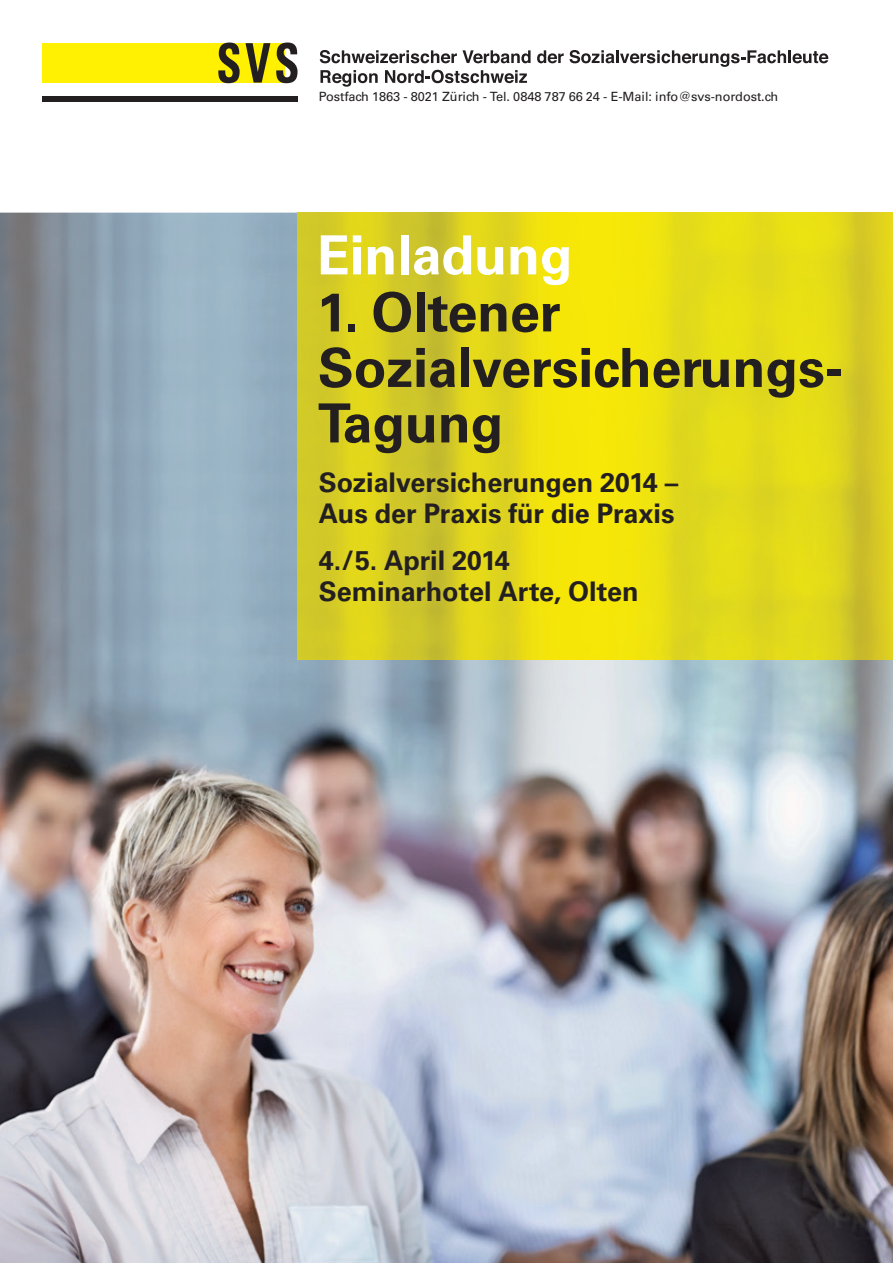
<style>
.page{position:relative;width:893px;height:1263px;background:#fff}
.page>*{position:absolute;margin:0;border:0;box-sizing:border-box;transform-origin:0 0}
.t1{font:700 54px/55.5px "Univers LT";letter-spacing:-.005em;color:#231f20}
.t2{font:700 54px "Univers LT";letter-spacing:-.005em;color:#fff}
.t3{font:700 27px/31.5px "Univers LT";letter-spacing:-.005em;color:#231f20}
.t4{font:12.75px "Univers LT";letter-spacing:-.005em;color:#231f20}
</style>
<div class="page">
<img style="left:0;top:213px;width:893px;height:1050px">
<img style="left:298px;top:213px;width:595px;height:446px">
<div style="left:43px;top:43px;width:242px;height:40px;background:#fff101"></div>
<div style="left:43px;top:96px;width:255px;height:5px;background:#231f20"></div>
<svg style="left:218px;top:43px;width:52px;height:40px"></svg>
<svg style="left:276px;top:43px;width:22px;height:40px"></svg>
<svg style="left:320px;top:50px;width:211px;height:13px"></svg>
<svg style="left:537px;top:50px;width:27px;height:13px"></svg>
<svg style="left:570px;top:50px;width:258px;height:17px"></svg>
<svg style="left:320px;top:70px;width:58px;height:17px"></svg>
<svg style="left:385px;top:70px;width:142px;height:13px"></svg>
<p class="t4" style="left:319px;top:89px;width:461px">Postfach 1863 - 8021 Zürich - Tel. 0848 787 66 24 - E-Mail: info@svs-nordost.ch</p>
<h1 class="t2" style="left:317px;top:224px;width:257px">Einladung</h1>
<h1 class="t1" style="left:317px;top:285px;width:527px">1. Oltener<br>Sozialversicherungs-<br>Tagung</h1>
<p class="t3" style="left:319px;top:467px;width:361px">Sozialversicherungen 2014 –<br>Aus der Praxis für die Praxis</p>
<p class="t3" style="left:319px;top:545px;width:321px">4./5. April 2014<br>Seminarhotel Arte, Olten</p>
</div>
